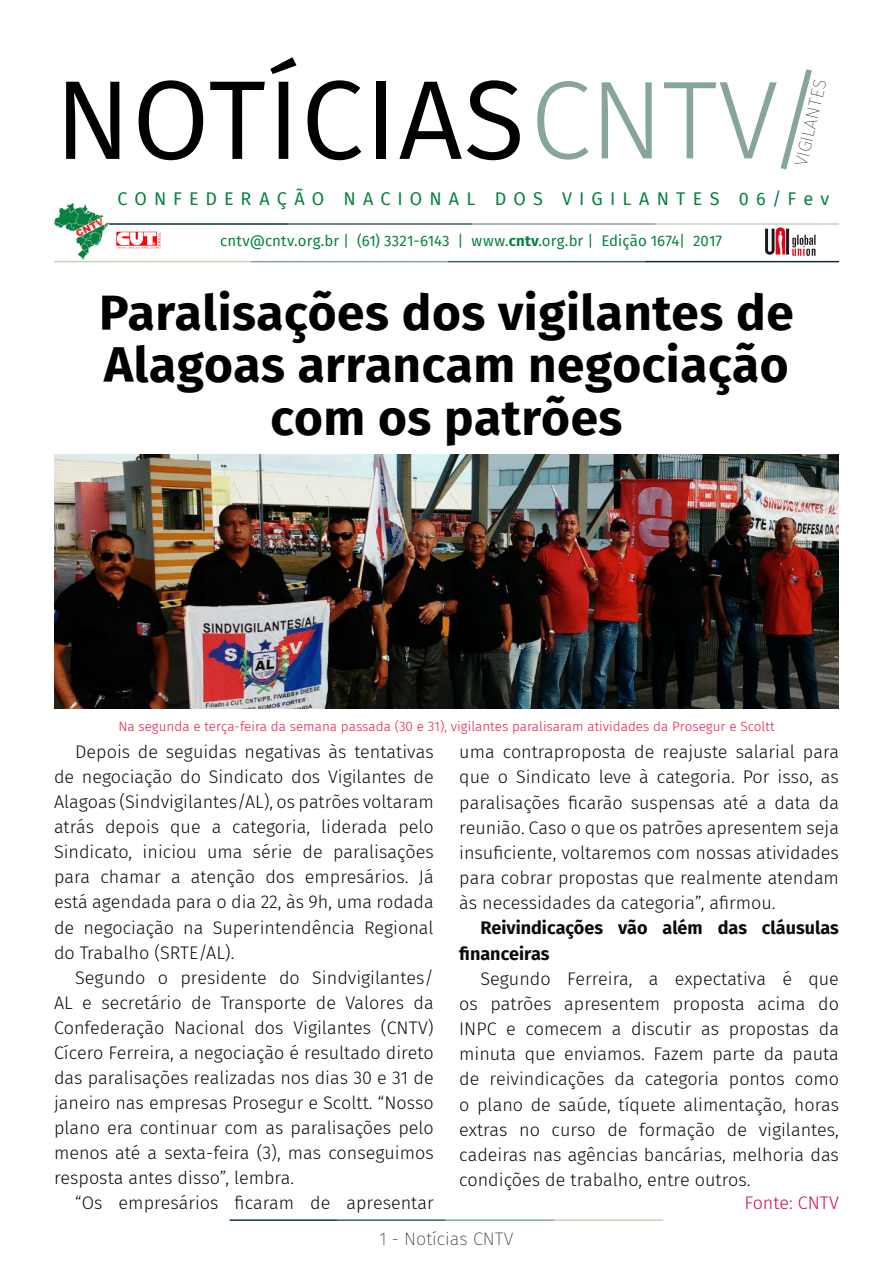
<style>
.page{position:relative;width:893px;height:1263px;background:#fff}
.page>*{position:absolute;margin:0;border:0;box-sizing:border-box;transform-origin:0 0}
.t1{font:112.2px "Fira Sans";letter-spacing:.01em;color:#000}
.t2{font:700 49.5px/52.5px "Fira Sans";letter-spacing:.01em;color:#000001;text-align:center}
.t3{font:300 18.15px/25px "Fira Sans";color:#080d0b;text-align:justify}
.t4{font:700 18.15px/25.2px "Fira Sans";color:#080d0b}
.t5{font:300 18.15px "Fira Sans";color:#d00d51}
.t6{font:18px "Fira Sans";letter-spacing:.395em;color:#068241}
.t7{font:200 18px "Fira Sans";color:#231f20}
.t8{font:100 18px "Fira Sans";color:#000001}
.t9{font:15px "Fira Sans";letter-spacing:.005em;color:#068241}
.t10{font:300 13.5px "Fira Sans";color:#ed1845}
.s1{font-weight:300;font-size:111px;color:#87a59a}
.s2{font-weight:700}
</style>
<div class="page">
<hr style="left:230px;top:1219px;width:107px;height:2px;background:#0e323f">
<hr style="left:337px;top:1219px;width:109px;height:2px;background:#3a5f6d">
<hr style="left:446px;top:1219px;width:109px;height:2px;background:#87a59a">
<hr style="left:555px;top:1219px;width:108px;height:2px;background:#c6d5b7">
<img style="left:764px;top:227px;width:54px;height:34px">
<hr style="left:108px;top:223px;width:181px;height:2px;background:#0e323f">
<hr style="left:289px;top:223px;width:183px;height:2px;background:#3a5f6d">
<hr style="left:472px;top:223px;width:184px;height:2px;background:#87a59a">
<hr style="left:656px;top:223px;width:183px;height:2px;background:#c6d5b7">
<hr style="left:645px;top:261px;width:194px;height:1px;background:#0e323f">
<hr style="left:448px;top:261px;width:197px;height:1px;background:#3a5f6d">
<hr style="left:251px;top:261px;width:197px;height:1px;background:#87a59a">
<hr style="left:54px;top:261px;width:197px;height:1px;background:#c6d5b7">
<img style="left:54px;top:203px;width:54px;height:57px">
<img style="left:108px;top:222px;width:61px;height:27px">
<img style="left:54px;top:454px;width:785px;height:254px">
<p class="t1" style="left:55px;top:36px;width:772px">NOTÍCIAS<span class="s1">CNTV/</span></p>
<p class="t8" style="left:788px;top:163px;width:90px;rotate:-77deg">VIGILANTES</p>
<p class="t6" style="left:118px;top:185px;width:713px">CONFEDERAÇÃO NACIONAL DOS VIGILANTES 06/Fev</p>
<p class="t9" style="left:220px;top:230px;width:503px">cntv@cntv.org.br | (61) 3321-6143 | www.<span class="s2">cntv</span>.org.br | Edição 1674| 2017</p>
<p class="t2" style="left:99px;top:283px;width:696px">Paralisações dos vigilantes de<br>Alagoas arrancam negociação com os patrões</p>
<p class="t10" style="left:118px;top:717px;width:658px">Na segunda e terça-feira da semana passada (30 e 31), vigilantes paralisaram atividades da Prosegur e Scoltt</p>
<p class="t3" style="left:54px;top:739px;width:381px;text-indent:21px">Depois de seguidas negativas às tentativas de negociação do Sindicato dos Vigilantes de Alagoas (Sindvigilantes/AL), os patrões voltaram atrás depois que a categoria, liderada pelo Sindicato, iniciou uma série de paralisações para chamar a atenção dos empresários. Já está agendada para o dia 22, às 9h, uma rodada de negociação na Superintendência Regional do Trabalho (SRTE/AL).</p>
<p class="t3" style="left:54px;top:965px;width:381px;text-indent:21px">Segundo o presidente do Sindvigilantes/ AL e secretário de Transporte de Valores da Confederação Nacional dos Vigilantes (CNTV)<br>Cícero Ferreira, a negociação é resultado direto das paralisações realizadas nos dias 30 e 31 de janeiro nas empresas Prosegur e Scoltt. “Nosso plano era continuar com as paralisações pelo menos até a sexta-feira (3), mas conseguimos resposta antes disso”, lembra.</p>
<p class="t3" style="left:75px;top:1190px;width:360px">“Os empresários ficaram de apresentar</p>
<p class="t3" style="left:459px;top:739px;width:381px">uma contraproposta de reajuste salarial para que o Sindicato leve à categoria. Por isso, as paralisações ficarão suspensas até a data da reunião. Caso o que os patrões apresentem seja insuficiente, voltaremos com nossas atividades para cobrar propostas que realmente atendam às necessidades da categoria”, afirmou.</p>
<p class="t4" style="left:459px;top:914px;width:381px;text-indent:21px">Reivindicações vão além das cláusulas financeiras</p>
<p class="t3" style="left:459px;top:966px;width:381px;text-indent:21px">Segundo Ferreira, a expectativa é que os patrões apresentem proposta acima do INPC e comecem a discutir as propostas da minuta que enviamos. Fazem parte da pauta de reivindicações da categoria pontos como o plano de saúde, tíquete alimentação, horas extras no curso de formação de vigilantes, cadeiras nas agências bancárias, melhoria das condições de trabalho, entre outros.</p>
<p class="t5" style="left:744px;top:1190px;width:96px">Fonte: CNTV</p>
<p class="t7" style="left:380px;top:1226px;width:135px">1 - Notícias CNTV</p>
</div>
